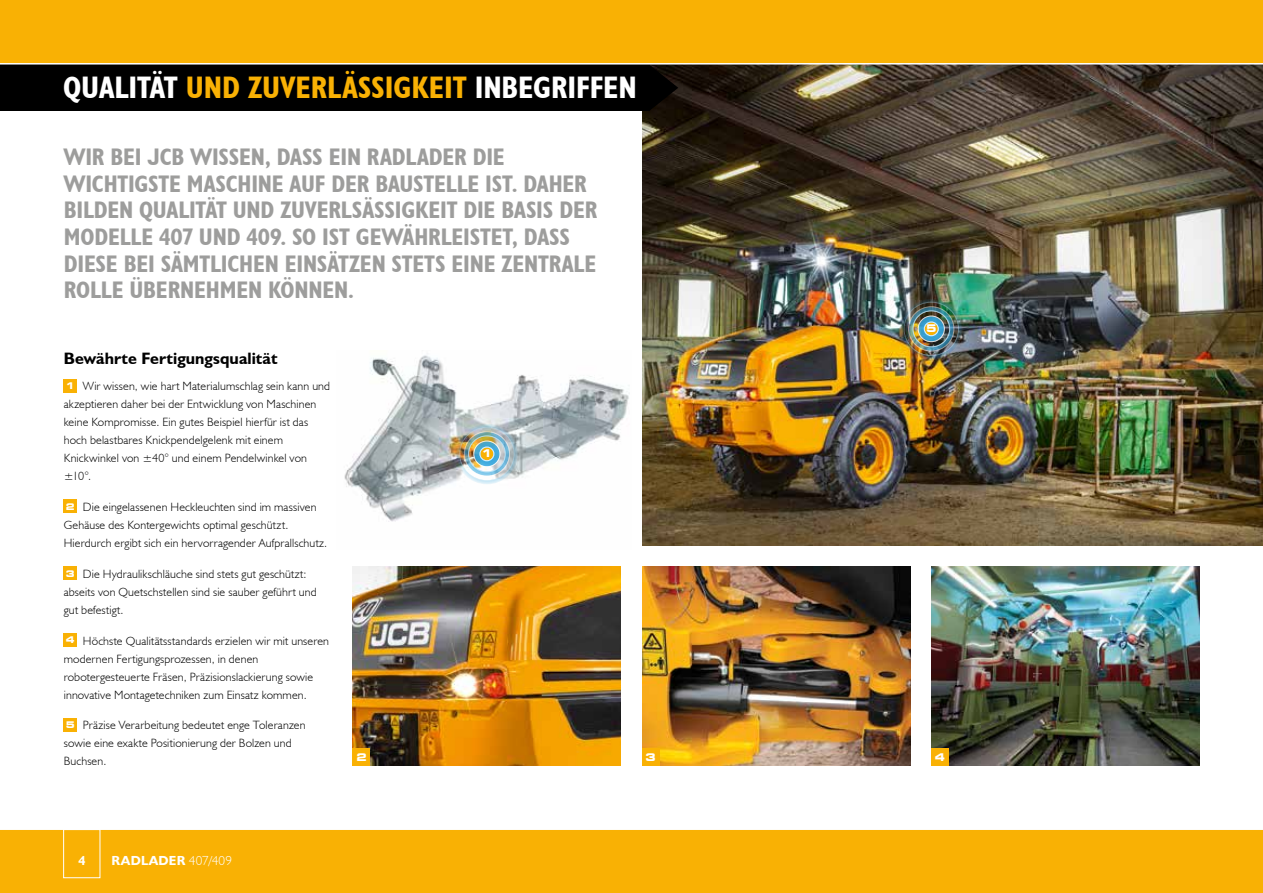
<style>
.page{position:relative;width:1263px;height:893px;background:#fff}
.page>*{position:absolute;margin:0;border:0;box-sizing:border-box;transform-origin:0 0}
.t1{font:700 condensed 31.2px "JCB Euro";letter-spacing:-.005em;color:#fff}
.t2{font:700 condensed 24px/26.5px "JCB Euro";letter-spacing:-.005em;color:#9d9d9c}
.t3{font:700 16.5px "JCB Euro";color:#000}
.t4{font:700 13.2px "JCB Euro";letter-spacing:.02em;color:#fff}
.t5{font:300 12px/18px "JCB Euro";letter-spacing:.01em;color:#000}
.t6{font:700 expanded 10.5px "Square 721 BT";color:#fff}
.s1{color:#f9b104}
.s2{font-family:"Square 721 BT";font-weight:700;font-stretch:expanded;font-size:9.15px;color:#fff}
.s3{font-weight:300}
</style>
<div class="page">
<img style="left:353px;top:567px;width:268px;height:198px">
<img style="left:344px;top:355px;width:286px;height:167px">
<img style="left:642px;top:567px;width:268px;height:198px">
<img style="left:931px;top:567px;width:268px;height:198px">
<img style="left:642px;top:65px;width:621px;height:481px">
<svg style="left:650px;top:65px;width:28px;height:45px"></svg>
<div style="left:0;top:54px;width:650px;height:57px;background:#000"></div>
<div style="left:64px;top:379px;width:13px;height:13px;background:#f9b104"></div>
<div style="left:64px;top:500px;width:13px;height:13px;background:#f9b104"></div>
<div style="left:64px;top:567px;width:13px;height:13px;background:#f9b104"></div>
<div style="left:64px;top:633px;width:13px;height:13px;background:#f9b104"></div>
<div style="left:64px;top:718px;width:13px;height:13px;background:#f9b104"></div>
<div style="left:353px;top:748px;width:17px;height:17px;background:#f9b104"></div>
<div style="left:642px;top:748px;width:17px;height:17px;background:#f9b104"></div>
<div style="left:931px;top:748px;width:17px;height:17px;background:#f9b104"></div>
<img style="left:455px;top:422px;width:64px;height:63px">
<img style="left:899px;top:297px;width:64px;height:63px">
<div style="left:0;top:829px;width:1263px;height:64px;background:#f9b104"></div>
<div style="left:63px;top:829px;width:37px;height:49px;border:1px solid #fff"></div>
<hr style="left:0;top:828px;width:1263px;height:2px;background:#fff">
<div style="left:0;top:0;width:1263px;height:64px;background:#f9b104"></div>
<hr style="left:0;top:63px;width:1263px;height:2px;background:#fff">
<h1 class="t1" style="left:63px;top:68px;width:575px">QUALITÄT <span class="s1">UND ZUVERLÄSSIGKEIT</span> INBEGRIFFEN</h1>
<p class="t2" style="left:64px;top:143px;width:535px">WIR BEI JCB WISSEN, DASS EIN RADLADER DIE WICHTIGSTE MASCHINE AUF DER BAUSTELLE IST. DAHER BILDEN QUALITÄT UND ZUVERLSÄSSIGKEIT DIE BASIS DER MODELLE 407 UND 409. SO IST GEWÄHRLEISTET, DASS DIESE BEI SÄMTLICHEN EINSÄTZEN STETS EINE ZENTRALE ROLLE ÜBERNEHMEN KÖNNEN.</p>
<p class="t6" style="left:926px;top:322px;width:12px">5</p>
<h3 class="t3" style="left:64px;top:348px;width:215px">Bewährte Fertigungsqualität</h3>
<p class="t5" style="left:64px;top:377px;width:268px"><span class="s2">1</span> Wir wissen, wie hart Materialumschlag sein kann und akzeptieren daher bei der Entwicklung von Maschinen keine Kompromisse. Ein gutes Beispiel hierfür ist das hoch belastbares Knickpendelgelenk mit einem Knickwinkel von ±40° und einem Pendelwinkel von ±10°.</p>
<p class="t5" style="left:64px;top:498px;width:265px"><span class="s2">2</span> Die eingelassenen Heckleuchten sind im massiven<br>Gehäuse des Kontergewichts optimal geschützt.<br>Hierdurch ergibt sich ein hervorragender Aufprallschutz.</p>
<p class="t5" style="left:64px;top:565px;width:254px"><span class="s2">3</span> Die Hydraulikschläuche sind stets gut geschützt: abseits von Quetschstellen sind sie sauber geführt und gut befestigt.</p>
<p class="t5" style="left:64px;top:631px;width:267px"><span class="s2">4</span> Höchste Qualitätsstandards erzielen wir mit unseren modernen Fertigungsprozessen, in denen robotergesteuerte Fräsen, Präzisionslackierung sowie innovative Montagetechniken zum Einsatz kommen.</p>
<p class="t5" style="left:64px;top:716px;width:243px"><span class="s2">5</span> Präzise Verarbeitung bedeutet enge Toleranzen sowie eine exakte Positionierung der Bolzen und<br>Buchsen.</p>
<p class="t6" style="left:482px;top:447px;width:12px">1</p>
<p class="t6" style="left:356px;top:751px;width:12px">2</p>
<p class="t6" style="left:645px;top:751px;width:12px">3</p>
<p class="t6" style="left:935px;top:751px;width:12px">4</p>
<p class="t4" style="left:78px;top:852px;width:9px">4</p>
<p class="t4" style="left:112px;top:852px;width:122px">RADLADER <span class="s3">407/409</span></p>
</div>
